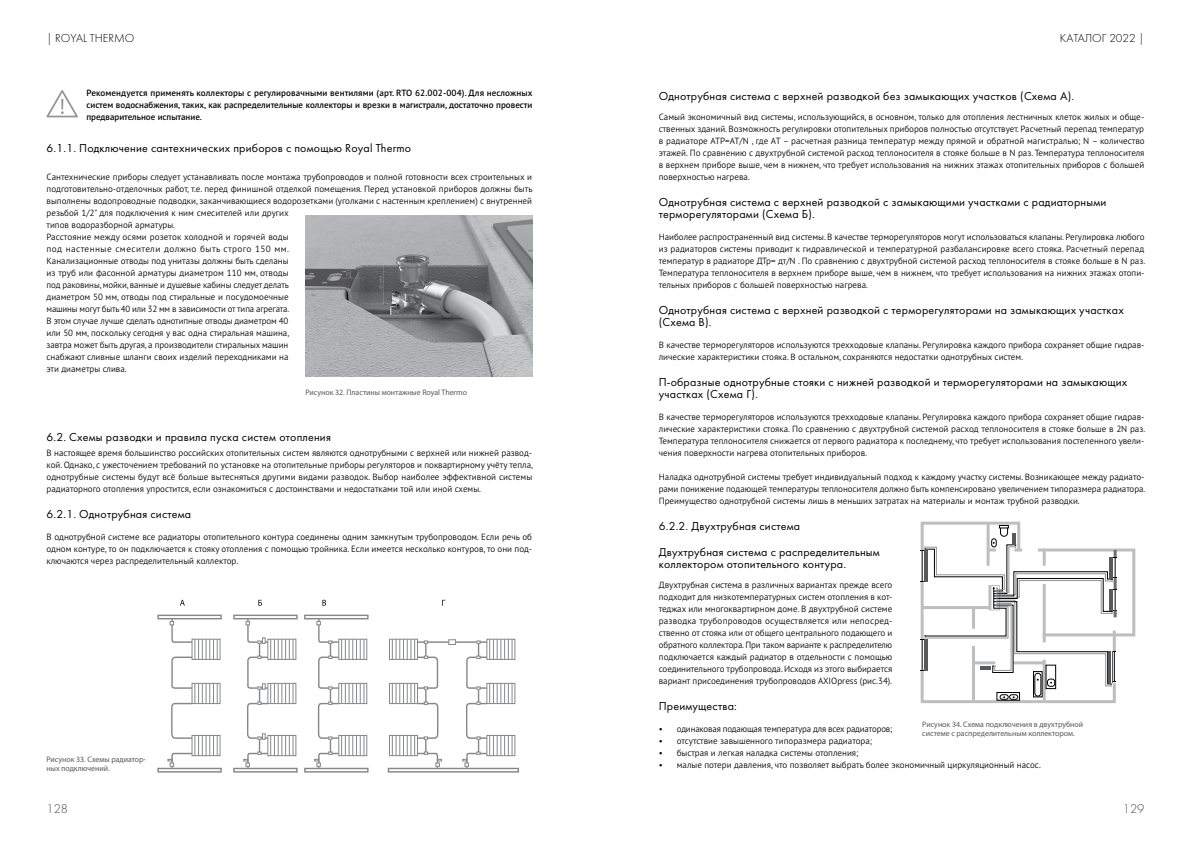
<style>
.page{position:relative;width:1191px;height:842px;background:#fff}
.page>*{position:absolute;margin:0;border:0;box-sizing:border-box;transform-origin:0 0}
.t1{font:13.2px "Futura Light C";color:#4d4d4f}
.t2{font:12px/12px "Futura Book C";letter-spacing:.015em;color:#000}
.t3{font:12px "Futura Light C";color:#000}
.t4{font:300 9px/12px "PT Sans Pro";color:#000;text-align:justify}
.t5{font:600 9px/12px "PT Sans Pro";color:#000;text-align:justify}
.t6{font:8px/9px "Myriad Pro";color:#58595b}
</style>
<div class="page">
<svg style="left:46px;top:90px;width:32px;height:27px"></svg>
<img style="left:305px;top:215px;width:227px;height:162px">
<div style="left:158px;top:615px;width:64px;height:4px;border:1px solid #858789"></div>
<div style="left:158px;top:768px;width:64px;height:4px;border:1px solid #858789"></div>
<svg style="left:168px;top:617px;width:50px;height:153px"></svg>
<div style="left:267px;top:639px;width:29px;height:21px;border:1px solid #858789"></div>
<div style="left:267px;top:683px;width:29px;height:21px;border:1px solid #858789"></div>
<div style="left:267px;top:735px;width:29px;height:21px;border:1px solid #858789"></div>
<div style="left:233px;top:615px;width:65px;height:4px;border:1px solid #858789"></div>
<div style="left:233px;top:768px;width:65px;height:4px;border:1px solid #858789"></div>
<svg style="left:243px;top:617px;width:51px;height:153px"></svg>
<div style="left:338px;top:639px;width:29px;height:21px;border:1px solid #858789"></div>
<div style="left:338px;top:683px;width:29px;height:21px;border:1px solid #858789"></div>
<div style="left:338px;top:735px;width:29px;height:21px;border:1px solid #858789"></div>
<div style="left:304px;top:615px;width:64px;height:4px;border:1px solid #858789"></div>
<div style="left:304px;top:768px;width:64px;height:4px;border:1px solid #858789"></div>
<svg style="left:314px;top:617px;width:51px;height:153px"></svg>
<div style="left:486px;top:639px;width:29px;height:21px;border:1px solid #858789"></div>
<div style="left:486px;top:683px;width:29px;height:21px;border:1px solid #858789"></div>
<div style="left:486px;top:735px;width:29px;height:21px;border:1px solid #858789"></div>
<hr style="left:417px;top:641px;width:70px;height:2px;background:#858789">
<svg style="left:462px;top:639px;width:51px;height:129px"></svg>
<div style="left:389px;top:639px;width:29px;height:21px;border:1px solid #858789"></div>
<div style="left:389px;top:683px;width:29px;height:21px;border:1px solid #858789"></div>
<div style="left:389px;top:735px;width:29px;height:21px;border:1px solid #858789"></div>
<div style="left:388px;top:768px;width:131px;height:4px;border:1px solid #858789"></div>
<div style="left:448px;top:639px;width:8px;height:6px;border:1px solid #858789"></div>
<svg style="left:392px;top:639px;width:50px;height:131px"></svg>
<svg style="left:180px;top:600px;width:5px;height:6px"></svg>
<svg style="left:258px;top:600px;width:4px;height:6px"></svg>
<svg style="left:322px;top:600px;width:4px;height:6px"></svg>
<svg style="left:920px;top:521px;width:216px;height:182px"></svg>
<h2 class="t3" style="left:46px;top:32px;width:89px">| ROYAL THERMO</h2>
<h2 class="t3" style="left:1059px;top:32px;width:86px">КАТАЛОГ 2022 |</h2>
<p class="t5" style="left:86px;top:87px;width:447px">Рекомендуется применять коллекторы с регулировачными вентилями (арт. RTO 62.002-004). Для несложных систем водоснабжения, таких, как распределительные коллекторы и врезки в магистрали, достаточно провести предварительное испытание.</p>
<h2 class="t2" style="left:46px;top:142px;width:366px">6.1.1. Подключение сантехнических приборов с помощью Royal Thermo</h2>
<p class="t4" style="left:46px;top:171px;width:487px;text-align:left">Сантехнические приборы следует устанавливать после монтажа трубопроводов и полной готовности всех строительных и подготовительно-отделочных работ, т.е. перед финишной отделкой помещения. Перед установкой приборов должны быть выполнены водопроводные подводки, заканчивающиеся водорозетками (уголками с настенным креплением) с внутренней резьбой 1/2" для подключения к ним смесителей или других<br>типов водоразборной арматуры.<br>Расстояние между осями розеток холодной и горячей воды<br>под настенные смесители должно быть строго 150 мм.<br>Канализационные отводы под унитазы должны быть сделаны<br>из труб или фасонной арматуры диаметром 110 мм, отводы<br>под раковины, мойки, ванные и душевые кабины следует делать<br>диаметром 50 мм, отводы под стиральные и посудомоечные<br>машины могут быть 40 или 32 мм в зависимости от типа агрегата.<br>В этом случае лучше сделать однотипные отводы диаметром 40<br>или 50 мм, поскольку сегодня у вас одна стиральная машина,<br>завтра может быть другая, а производители стиральных машин<br>снабжают сливные шланги своих изделий переходниками на<br>эти диаметры слива.</p>
<p class="t6" style="left:305px;top:388px;width:163px">Рисунок 32. Пластины монтажные Royal Thermo</p>
<h2 class="t2" style="left:46px;top:431px;width:286px">6.2. Схемы разводки и правила пуска систем отопления</h2>
<p class="t4" style="left:46px;top:447px;width:488px">В настоящее время большинство российских отопительных систем являются однотрубными с верхней или нижней развод&shy;кой. Однако, с ужесточением требований по установке на отопительные приборы регуляторов и поквартирному учёту тепла, однотрубные системы будут всё больше вытесняться другими видами разводок. Выбор наиболее эффективной системы радиаторного отопления упростится, если ознакомиться с достоинствами и недостатками той или иной схемы.</p>
<h2 class="t2" style="left:46px;top:508px;width:146px">6.2.1. Однотрубная система</h2>
<p class="t4" style="left:46px;top:531px;width:487px">В однотрубной системе все радиаторы отопительного контура соединены одним замкнутым трубопроводом. Если речь об одном контуре, то он подключается к стояку отопления с помощью тройника. Если имеется несколько контуров, то они под&shy;ключаются через распределительный коллектор.</p>
<p class="t6" style="left:46px;top:754px;width:101px">Рисунок 33. Схемы радиатор&shy;ных подключений.</p>
<h2 class="t2" style="left:659px;top:90px;width:417px">Однотрубная система с верхней разводкой без замыкающих участков (Cхема А).</h2>
<p class="t4" style="left:659px;top:111px;width:487px">Самый экономичный вид системы, использующийся, в основном, только для отопления лестничных клеток жилых и обще&shy;ственных зданий. Возможность регулировки отопительных приборов полностью отсутствует. Расчетный перепад температур в радиаторе ATP=AT/N , где AT – расчетная разница температур между прямой и обратной магистралью; N – количество этажей. По сравнению с двухтрубной системой расход теплоносителя в стояке больше в N раз. Температура теплоносителя в верхнем приборе выше, чем в нижнем, что требует использования на нижних этажах отопительных приборов с большей поверхностью нагрева.</p>
<h2 class="t2" style="left:659px;top:196px;width:449px">Однотрубная система с верхней разводкой с замыкающими участками с радиаторными терморегуляторами (Cхема Б).</h2>
<p class="t4" style="left:659px;top:231px;width:488px">Наиболее распространенный вид системы. В качестве терморегуляторов могут использоваться клапаны. Регулировка любого из радиаторов системы приводит к гидравлической и температурной разбалансировке всего стояка. Расчетный перепад температур в радиаторе ДТр= дт/N . По сравнению с двухтрубной системой расход теплоносителя в стояке больше в N раз.<br>Температура теплоносителя в верхнем приборе выше, чем в нижнем, что требует использования на нижних этажах отопи&shy;тельных приборов с большей поверхностью нагрева.</p>
<h2 class="t2" style="left:659px;top:304px;width:466px">Однотрубная система с верхней разводкой с терморегуляторами на замыкающих участках (Cхема В).</h2>
<p class="t4" style="left:659px;top:339px;width:487px">В качестве терморегуляторов используются трехходовые клапаны. Регулировка каждого прибора сохраняет общие гидрав&shy;лические характеристики стояка. В остальном, сохраняются недостатки однотрубных систем.</p>
<h2 class="t2" style="left:659px;top:376px;width:470px">П-образные однотрубные стояки с нижней разводкой и терморегуляторами на замыкающих участках (Cхема Г).</h2>
<p class="t4" style="left:659px;top:411px;width:488px">В качестве терморегуляторов используются трехходовые клапаны. Регулировка каждого прибора сохраняет общие гидрав&shy;лические характеристики стояка. По сравнению с двухтрубной системой расход теплоносителя в стояке больше в 2N раз.<br>Температура теплоносителя снижается от первого радиатора к последнему, что требует использования постепенного увели&shy;чения поверхности нагрева отопительных приборов.</p>
<p class="t4" style="left:659px;top:471px;width:488px">Наладка однотрубной системы требует индивидуальный подход к каждому участку системы. Возникающее между радиато&shy;рами понижение подающей температуры теплоносителя должно быть компенсировано увеличением типоразмера радиатора.<br>Преимущество однотрубной системы лишь в меньших затратах на материалы и монтаж трубной разводки.</p>
<h2 class="t2" style="left:659px;top:520px;width:143px">6.2.2. Двухтрубная система</h2>
<h2 class="t2" style="left:659px;top:547px;width:222px">Двухтрубная система с распределительным коллектором отопительного контура.</h2>
<p class="t4" style="left:659px;top:579px;width:235px">Двухтрубная система в различных вариантах прежде всего подходит для низкотемпературных систем отопления в кот&shy;теджах или многоквартирном доме. В двухтрубной системе разводка трубопроводов осуществляется или непосред&shy;ственно от стояка или от общего центрального подающего и обратного коллектора. При таком варианте к распределителю подключается каждый радиатор в отдельности с помощью соединительного трубопровода. Исходя из этого выбирается вариант присоединения трубопроводов AXIOpress (рис.34).</p>
<h2 class="t2" style="left:659px;top:700px;width:80px">Преимущества:</h2>
<p class="t4" style="left:659px;top:723px;width:235px">• одинаковая подающая температура для всех радиаторов;</p>
<p class="t4" style="left:659px;top:735px;width:215px">• отсутствие завышенного типоразмера радиатора;</p>
<p class="t4" style="left:659px;top:747px;width:201px">• быстрая и легкая наладка системы отопления;</p>
<p class="t4" style="left:659px;top:759px;width:383px">• малые потери давления, что позволяет выбрать более экономичный циркуляционный насос.</p>
<p class="t6" style="left:922px;top:720px;width:162px">Рисунок 34. Схема подключения в двухтрубной системе с распределительным коллектором.</p>
<h1 class="t1" style="left:46px;top:801px;width:23px">128</h1>
<h1 class="t1" style="left:1122px;top:801px;width:23px">129</h1>
</div>
